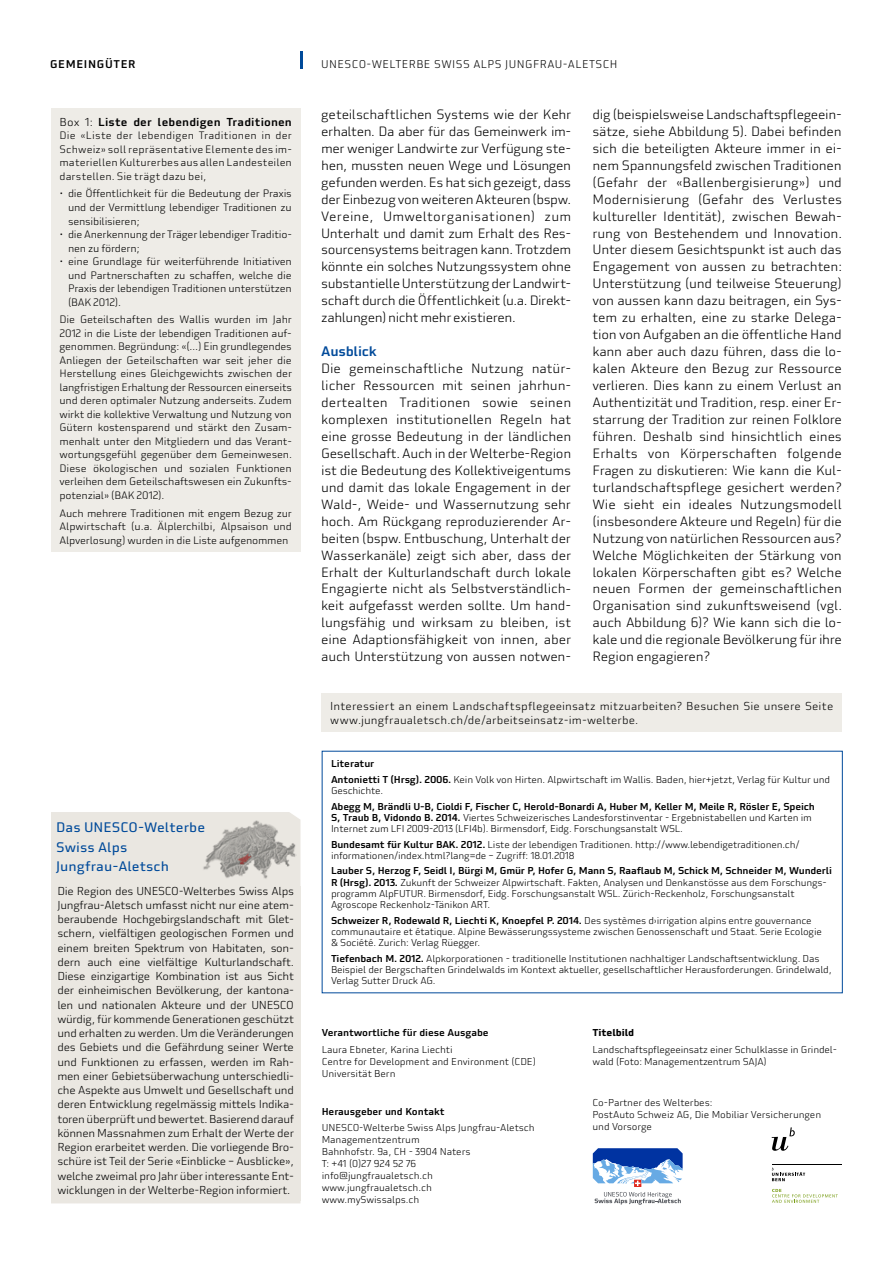
<style>
.page{position:relative;width:893px;height:1263px;background:#fff}
.page>*{position:absolute;margin:0;border:0;box-sizing:border-box;transform-origin:0 0}
.t1{font:13.5px/19.5px "Utility Pro";letter-spacing:.005em;color:#004a9a}
.t2{font:500 13.5px "Utility Pro";letter-spacing:-.02em;color:#004a9a}
.t3{font:300 13.2px/17px "Utility Pro";letter-spacing:-.025em;color:#000;text-align:justify}
.t4{font:300 11.25px/14.2px "Utility Pro";letter-spacing:.005em;color:#000;text-align:justify}
.t5{font:500 11.25px "Utility Pro";letter-spacing:.01em;color:#000}
.t6{font:300 10.95px "Utility Pro";letter-spacing:.04em;color:#000}
.t7{font:500 10.95px "Utility Pro";letter-spacing:.06em;color:#000}
.t8{font:300 10.5px/13.5px "Utility Pro";letter-spacing:-.02em;color:#000;text-align:justify}
.t9{font:300 9.75px/12px "Utility Pro";letter-spacing:-.02em;color:#000}
.t10{font:500 9.75px "Utility Pro";letter-spacing:-.01em;color:#000}
.t11{font:700 9.75px "Utility Pro";letter-spacing:-.01em;color:#000}
.s1{font-weight:300}
.s2{font-weight:500}
</style>
<div class="page">
<div style="left:51px;top:812px;width:249px;height:391px;background:#eae7e1"></div>
<svg style="left:772px;top:1127px;width:23px;height:24px"></svg>
<hr style="left:772px;top:1164px;width:69px;height:1px;background:#000">
<svg style="left:772px;top:1167px;width:33px;height:14px"></svg>
<svg style="left:772px;top:1189px;width:66px;height:14px"></svg>
<div style="left:51px;top:886px;width:249px;height:314px;background:#eae7e1"></div>
<img style="left:202px;top:820px;width:94px;height:61px">
<svg style="left:593px;top:1148px;width:90px;height:57px"></svg>
<svg style="left:301px;top:52px;width:2px;height:17px"></svg>
<div style="left:51px;top:109px;width:249px;height:443px;background:#eeece7"></div>
<div style="left:322px;top:693px;width:520px;height:39px;background:#eeece7"></div>
<p class="t7" style="left:50px;top:57px;width:87px">GEMEINGÜTER</p>
<p class="t6" style="left:321px;top:58px;width:298px">UNESCO-WELTERBE SWISS ALPS JUNGFRAU-ALETSCH</p>
<p class="t3" style="left:321px;top:106px;width:252px">geteilschaftlichen Systems wie der Kehr erhalten. Da aber für das Gemeinwerk im&shy;mer weniger Landwirte zur Verfügung ste&shy;hen, mussten neuen Wege und Lösungen gefunden werden. Es hat sich gezeigt, dass der Einbezug von weiteren Akteuren (bspw.<br>Vereine, Umweltorganisationen) zum Unterhalt und damit zum Erhalt des Res&shy;sourcensystems beitragen kann. Trotzdem könnte ein solches Nutzungssystem ohne substantielle Unterstützung der Landwirt&shy;schaft durch die Öffentlichkeit (u.a. Direkt&shy;zahlungen) nicht mehr existieren.</p>
<p class="t2" style="left:321px;top:343px;width:57px">Ausblick</p>
<p class="t3" style="left:321px;top:360px;width:252px">Die gemeinschaftliche Nutzung natür&shy;licher Ressourcen mit seinen jahrhun&shy;dertealten Traditionen sowie seinen komplexen institutionellen Regeln hat eine grosse Bedeutung in der ländlichen Gesellschaft. Auch in der Welterbe- Region ist die Bedeutung des Kollektiveigentums und damit das lokale Engagement in der Wald-, Weide- und Wassernutzung sehr hoch. Am Rückgang reproduzierender Ar&shy;beiten (bspw. Entbuschung, Unterhalt der Wasserkanäle) zeigt sich aber, dass der Erhalt der Kulturlandschaft durch lokale Engagierte nicht als Selbstverständlich&shy;keit aufgefasst werden sollte. Um hand&shy;lungsfähig und wirksam zu bleiben, ist eine Adaptionsfähigkeit von innen, aber auch Unterstützung von aussen notwen-</p>
<p class="t3" style="left:593px;top:106px;width:251px">dig (beispielsweise Landschaftspflegeein&shy;sätze, siehe Abbildung 5). Dabei befinden sich die beteiligten Akteure immer in ei&shy;nem Spannungsfeld zwischen Traditionen (Gefahr der «Ballenbergisierung») und Modernisierung (Gefahr des Verlustes kultureller Identität), zwischen Bewah&shy;rung von Bestehendem und Innovation.<br>Unter diesem Gesichtspunkt ist auch das Engagement von aussen zu betrachten:<br>Unterstützung (und teilweise Steuerung) von aussen kann dazu beitragen, ein Sys&shy;tem zu erhalten, eine zu starke Delega&shy;tion von Aufgaben an die öffentliche Hand kann aber auch dazu führen, dass die lo&shy;kalen Akteure den Bezug zur Ressource verlieren. Dies kann zu einem Verlust an Authentizität und Tradition, resp. einer Er&shy;starrung der Tradition zur reinen Folklore führen. Deshalb sind hinsichtlich eines Erhalts von Körperschaften folgende Fragen zu diskutieren: Wie kann die Kul&shy;turlandschaftspflege gesichert werden?<br>Wie sieht ein ideales Nutzungsmodell (insbesondere Akteure und Regeln) für die Nutzung von natürlichen Ressourcen aus?<br>Welche Möglichkeiten der Stärkung von lokalen Körperschaften gibt es? Welche neuen Formen der gemeinschaftlichen Organisation sind zukunftsweisend (vgl. auch Abbildung 6)? Wie kann sich die lo&shy;kale und die regionale Bevölkerung für ihre Region engagieren?</p>
<p class="t5" style="left:60px;top:115px;width:234px"><span class="s1">Box 1:</span> Liste der lebendigen Traditionen</p>
<p class="t8" style="left:60px;top:129px;width:234px">Die «Liste der lebendigen Traditionen in der Schweiz» soll repräsentative Elemente des im&shy;materiellen Kulturerbes aus allen Landesteilen darstellen. Sie trägt dazu bei,</p>
<p class="t8" style="left:68px;top:187px;width:225px;text-indent:-9px">• die Öffentlichkeit für die Bedeutung der Praxis und der Vermittlung lebendiger Traditionen zu sensibilisieren;</p>
<p class="t8" style="left:68px;top:228px;width:225px;text-indent:-9px">• die Anerkennung der Träger lebendiger Traditio&shy;nen zu fördern;</p>
<p class="t8" style="left:68px;top:255px;width:225px;text-indent:-9px">• eine Grundlage für weiterführende Initiativen und Partnerschaften zu schaffen, welche die Praxis der lebendigen Traditionen unterstützen (BAK 2012).</p>
<p class="t8" style="left:60px;top:313px;width:234px">Die Geteilschaften des Wallis wurden im Jahr 2012 in die Liste der lebendigen Traditionen auf&shy;genommen. Begründung: «(…) Ein grundlegendes Anliegen der Geteilschaften war seit jeher die Herstellung eines Gleichgewichts zwischen der langfristigen Erhaltung der Ressourcen einerseits und deren optimaler Nutzung anderseits. Zudem wirkt die kollektive Verwaltung und Nutzung von Gütern kostensparend und stärkt den Zusam&shy;menhalt unter den Mitgliedern und das Verant&shy;wortungsgefühl gegenüber dem Gemeinwesen.<br>Diese ökologischen und sozialen Funktionen verleihen dem Geteilschaftswesen ein Zukunfts&shy;potenzial» (BAK 2012).</p>
<p class="t8" style="left:60px;top:506px;width:234px">Auch mehrere Traditionen mit engem Bezug zur Alpwirtschaft (u.a. Älplerchilbi, Alpsaison und Alpverlosung) wurden in die Liste aufgenommen</p>
<p class="t1" style="left:56px;top:817px;width:151px">Das UNESCO-Welterbe<br>Swiss Alps<br>Jungfrau-Aletsch</p>
<p class="t4" style="left:57px;top:884px;width:238px">Die Region des UNESCO-Welterbes Swiss Alps Jungfrau-Aletsch umfasst nicht nur eine atem&shy;beraubende Hochgebirgslandschaft mit Glet&shy;schern, vielfältigen geologischen Formen und einem breiten Spektrum von Habitaten, son&shy;dern auch eine vielfältige Kulturlandschaft.<br>Diese einzigartige Kombination ist aus Sicht der einheimischen Bevölkerung, der kantona&shy;len und nationalen Akteure und der UNESCO würdig, für kommende Generationen geschützt und erhalten zu werden. Um die Veränderungen des Gebiets und die Gefährdung seiner Werte und Funktionen zu erfassen, werden im Rah&shy;men einer Gebietsüberwachung unterschiedli&shy;che Aspekte aus Umwelt und Gesellschaft und deren Entwicklung regelmässig mittels Indika&shy;toren überprüft und bewertet. Basierend darauf können Massnahmen zum Erhalt der Werte der Region erarbeitet werden. Die vorliegende Bro&shy;schüre ist Teil der Serie «Einblicke – Ausblicke», welche zweimal pro Jahr über interessante Ent&shy;wicklungen in der Welterbe- Region informiert.</p>
<p class="t4" style="left:330px;top:699px;width:505px;line-height:13.5px">Interessiert an einem Landschaftspflegeeinsatz mitzuarbeiten? Besuchen Sie unsere Seite www.jungfraualetsch.ch/de/arbeitseinsatz-im-welterbe.</p>
<p class="t9" style="left:331px;top:756px;width:500px;line-height:15.5px"><span class="s2">Literatur<br>Antonietti T (Hrsg). 2006.</span> Kein Volk von Hirten. Alpwirtschaft im Wallis. Baden, hier+jetzt, Verlag für Kultur und</p>
<p class="t9" style="left:331px;top:785px;width:54px">Geschichte.</p>
<p class="t9" style="left:331px;top:801px;width:485px;line-height:11.2px"><span class="s2">Abegg M, Brändli U-B, Cioldi F, Fischer C, Herold-Bonardi A, Huber M, Keller M, Meile R, Rösler E, Speich<br>S, Traub B, Vidondo B. 2014.</span> Viertes Schweizerisches Landesforstinventar - Ergebnistabellen und Karten im<br>Internet zum LFI 2009-2013 (LFI4b). Birmensdorf, Eidg. Forschungsanstalt WSL.</p>
<p class="t9" style="left:331px;top:839px;width:470px;line-height:11.2px"><span class="s2">Bundesamt für Kultur BAK. 2012.</span> Liste der lebendigen Traditionen. http://www.lebendigetraditionen.ch/ informationen/index.html?lang=de – Zugriff: 18.01.2018</p>
<p class="t9" style="left:331px;top:865px;width:502px;line-height:11.2px"><span class="s2">Lauber S, Herzog F, Seidl I, Bürgi M, Gmür P, Hofer G, Mann S, Raaflaub M, Schick M, Schneider M, Wunderli R (Hrsg). 2013.</span> Zukunft der Schweizer Alpwirtschaft. Fakten, Analysen und Denkanstösse aus dem Forschungs&shy;programm AlpFUTUR. Birmensdorf, Eidg. Forschungsanstalt WSL. Zürich- Reckenholz, Forschungsanstalt Agroscope Reckenholz-Tänikon ART.</p>
<p class="t9" style="left:331px;top:915px;width:492px;line-height:11.2px"><span class="s2">Schweizer R, Rodewald R, Liechti K, Knoepfel P. 2014.</span> Des systèmes d›irrigation alpins entre gouvernance communautaire et étatique. Alpine Bewässerungssysteme zwischen Genossenschaft und Staat. Serie Ecologie &amp; Société. Zurich: Verlag Rüegger.</p>
<p class="t9" style="left:331px;top:953px;width:502px;line-height:11.2px"><span class="s2">Tiefenbach M. 2012.</span> Alpkorporationen - traditionelle Institutionen nachhaltiger Landschaftsentwicklung. Das<br>Beispiel der Bergschaften Grindelwalds im Kontext aktueller, gesellschaftlicher Herausforderungen. Grindelwald,<br>Verlag Sutter Druck AG.</p>
<p class="t10" style="left:322px;top:1027px;width:168px">Verantwortliche für diese Ausgabe</p>
<p class="t9" style="left:322px;top:1043px;width:216px">Laura Ebneter, Karina Liechti<br>Centre for Development and Environment (CDE)<br>Universität Bern</p>
<p class="t10" style="left:322px;top:1105px;width:124px">Herausgeber und Kontakt</p>
<p class="t9" style="left:322px;top:1122px;width:215px">UNESCO-Welterbe Swiss Alps Jungfrau-Aletsch<br>Managementzentrum<br>Bahnhofstr. 9a, CH - 3904 Naters<br>T: +41 (0)27 924 52 76<br>info@jungfraualetsch.ch www.jungfraualetsch.ch<br>www.mySwissalps.ch</p>
<p class="t11" style="left:593px;top:1027px;width:43px">Titelbild</p>
<p class="t9" style="left:593px;top:1043px;width:246px">Landschaftspflegeeinsatz einer Schulklasse in Grindel&shy;wald (Foto: Managementzentrum SAJA)</p>
<p class="t9" style="left:592px;top:1097px;width:230px">Co- Partner des Welterbes:<br>PostAuto Schweiz AG, Die Mobiliar Versicherungen und Vorsorge</p>
</div>
